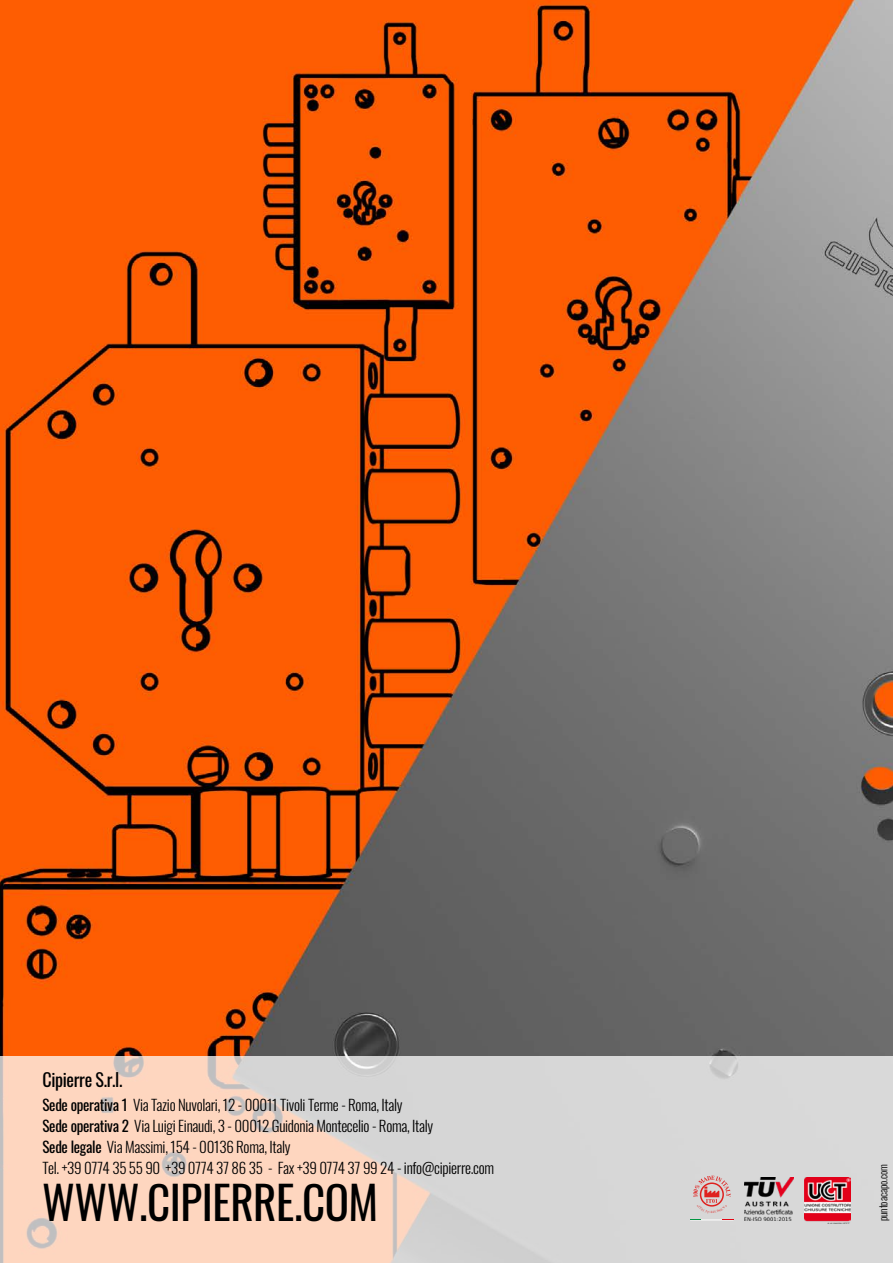
<style>
.page{position:relative;width:893px;height:1263px;background:#fff}
.page>*{position:absolute;margin:0;border:0;box-sizing:border-box;transform-origin:0 0}
.t1{font:45px "Oswald";letter-spacing:-.01em;color:#000}
.t2{font:18px "Oswald";letter-spacing:-.02em;color:#000}
.t3{font:300 15px/21px "Oswald";letter-spacing:-.02em;color:#000}
.t4{font:300 10.5px "Oswald";letter-spacing:-.01em;color:#000}
.s1{font-weight:400}
</style>
<div class="page">
<img style="left:0;top:0;width:893px;height:1056px">
<svg style="left:0;top:1056px;width:893px;height:207px;background:#e5d5cc"></svg>
<img style="left:744px;top:1178px;width:50px;height:42px">
<img style="left:804px;top:1178px;width:46px;height:45px">
<hr style="left:690px;top:1219px;width:43px;height:1px;background:#fff">
<svg style="left:693px;top:1176px;width:38px;height:37px"></svg>
<p class="t2" style="left:43px;top:1063px;width:81px">Cipierre S.r.l.</p>
<p class="t3" style="left:43px;top:1093px;width:453px"><span class="s1">Sede operativa 1</span> Via Tazio Nuvolari, 12 - 00011 Tivoli Terme - Roma, Italy<br><span class="s1">Sede operativa 2</span> Via Luigi Einaudi, 3 - 00012 Guidonia Montecelio - Roma, Italy<br><span class="s1">Sede legale</span> Via Massimi, 154 - 00136 Roma, Italy<br>Tel. +39 0774 35 55 90 +39 0774 37 86 35 - Fax +39 0774 37 99 24 - info@cipierre.com</p>
<h1 class="t1" style="left:42px;top:1162px;width:337px">WWW.CIPIERRE.COM</h1>
<p class="t4" style="left:874px;top:1221px;width:58px;rotate:-90deg">puntoacapo.com</p>
</div>
